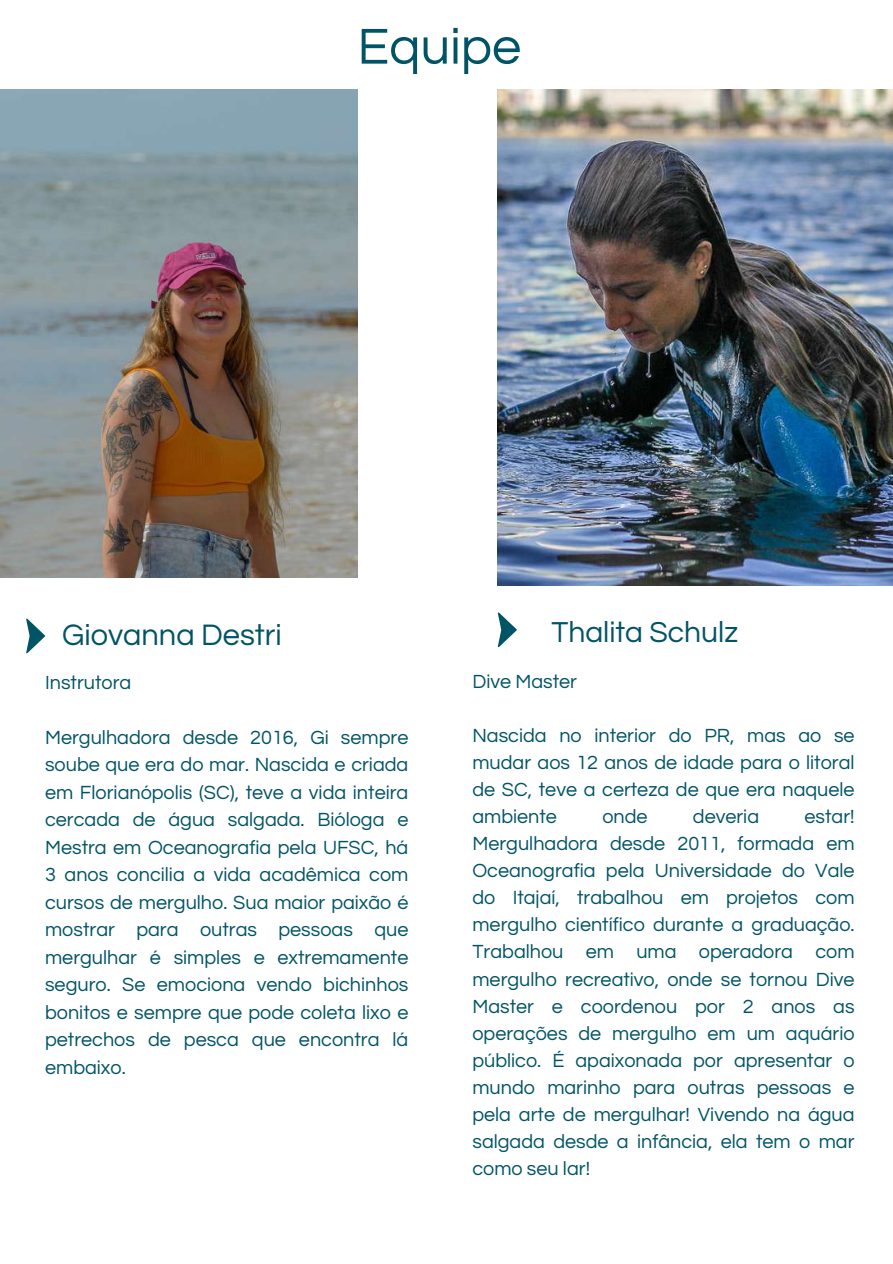
<style>
.page{position:relative;width:893px;height:1264px;background:#fff}
.page>*{position:absolute;margin:0;border:0;box-sizing:border-box;transform-origin:0 0}
.t1{font:52.35px "Questrial";color:#015466}
.t2{font:30.75px "Questrial";color:#015466}
.t3{font:30px "Questrial";color:#015466}
.t4{font:19.8px/27px "Questrial";color:#015466;text-align:justify}
</style>
<div class="page">
<img style="left:0;top:89px;width:358px;height:489px">
<svg style="left:26px;top:618px;width:19px;height:35px"></svg>
<img style="left:497px;top:89px;width:395px;height:496px">
<svg style="left:497px;top:612px;width:19px;height:35px"></svg>
<h1 class="t1" style="left:357px;top:21px;width:165px">Equipe</h1>
<h2 class="t2" style="left:62px;top:620px;width:221px">Giovanna Destri</h2>
<h3 class="t3" style="left:551px;top:617px;width:188px">Thalita Schulz</h3>
<p class="t4" style="left:472px;top:668px;width:106px">Dive Master</p>
<p class="t4" style="left:472px;top:722px;width:383px">Nascida no interior do PR, mas ao se mudar aos 12 anos de idade para o litoral de SC, teve a certeza de que era naquele ambiente</p>
<p class="t4" style="left:45px;top:669px;width:88px">Instrutora</p>
<p class="t4" style="left:45px;top:723px;width:365px;line-height:27.5px">Mergulhadora desde 2016, Gi sempre soube que era do mar. Nascida e criada em Florianópolis (SC), teve a vida inteira cercada de água salgada. Bióloga e Mestra em Oceanografia pela UFSC, há 3 anos concilia a vida acadêmica com cursos de mergulho. Sua maior paixão é mostrar para outras pessoas que mergulhar é simples e extremamente seguro. Se emociona vendo bichinhos bonitos e sempre que pode coleta lixo e petrechos de pesca que encontra lá embaixo.</p>
<p class="t4" style="left:602px;top:803px;width:47px">onde</p>
<p class="t4" style="left:693px;top:803px;width:68px">deveria</p>
<p class="t4" style="left:472px;top:803px;width:383px;text-indent:332px">estar!<br>Mergulhadora desde 2011, formada em Oceanografia pela Universidade do Vale do Itajaí, trabalhou em projetos com mergulho científico durante a graduação.<br>Trabalhou em uma operadora com mergulho recreativo, onde se tornou Dive Master e coordenou por 2 anos as operações de mergulho em um aquário público. É apaixonada por apresentar o mundo marinho para outras pessoas e pela arte de mergulhar! Vivendo na água salgada desde a infância, ela tem o mar como seu lar!</p>
</div>
